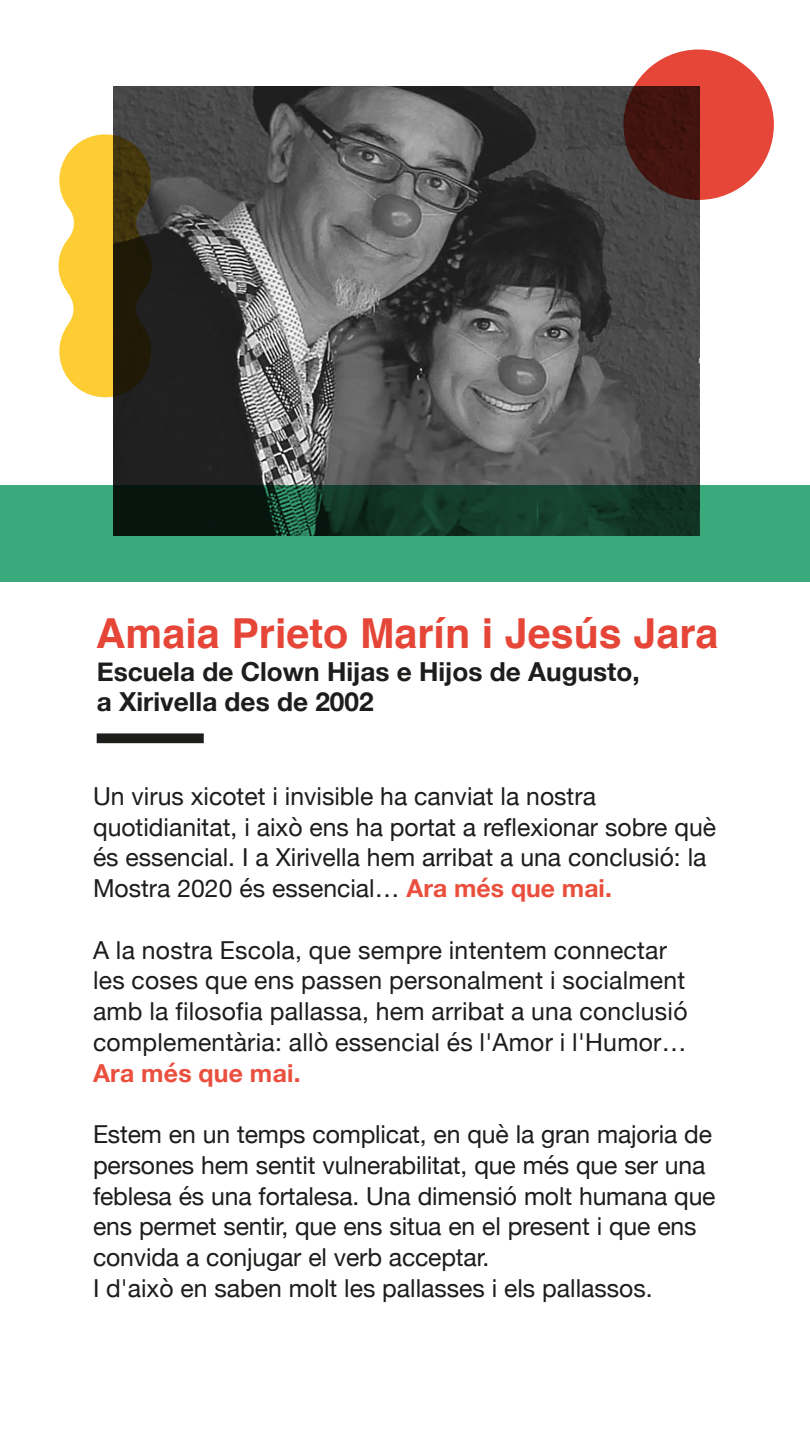
<style>
.page{position:relative;width:810px;height:1440px;background:#fff}
.page>*{position:absolute;margin:0;border:0;box-sizing:border-box;transform-origin:0 0}
.t1{font:700 41.33px "Helvetica";color:#e54637}
.t2{font:700 26.17px/29.2px "Helvetica Neue";color:#1d1d1b}
.t3{font:24.75px/30.8px "Helvetica Neue";color:#1d1d1b}
.t4{font:700 24.75px "Helvetica Neue";letter-spacing:.01em;color:#ea4f3d}
.s1{font-weight:700;color:#ea4f3d}
</style>
<div class="page">
<img style="left:114px;top:87px;width:586px;height:398px">
<svg style="left:0;top:485px;width:810px;height:97px;background:#2a7b59"></svg>
<svg style="left:623px;top:49px;width:151px;height:151px;background:#a13227"></svg>
<svg style="left:58px;top:134px;width:94px;height:263px;background:#a98e39"></svg>
<div style="left:97px;top:733px;width:107px;height:10px;background:#1d1d1b"></div>
<h1 class="t1" style="left:96px;top:600px;width:624px">Amaia Prieto Marín i Jesús Jara</h1>
<p class="t2" style="left:97px;top:658px;width:545px">Escuela de Clown Hijas e Hijos de Augusto, a Xirivella des de 2002</p>
<p class="t3" style="left:93px;top:782px;width:625px">Un virus xicotet i invisible ha canviat la nostra quotidianitat, i això ens ha portat a reflexionar sobre què és essencial. I a Xirivella hem arribat a una conclusió: la Mostra 2020 és essencial… <span class="s1">Ara més que mai.</span></p>
<p class="t3" style="left:93px;top:936px;width:596px">A la nostra Escola, que sempre intentem connectar les coses que ens passen personalment i socialment amb la filosofia pallassa, hem arribat a una conclusió complementària: allò essencial és l'Amor i l'Humor…</p>
<p class="t4" style="left:93px;top:1053px;width:209px">Ara més que mai.</p>
<p class="t3" style="left:93px;top:1120px;width:624px">Estem en un temps complicat, en què la gran majoria de persones hem sentit vulnerabilitat, que més que ser una feblesa és una fortalesa. Una dimensió molt humana que ens permet sentir, que ens situa en el present i que ens convida a conjugar el verb acceptar.<br>I d'això en saben molt les pallasses i els pallassos.</p>
</div>
